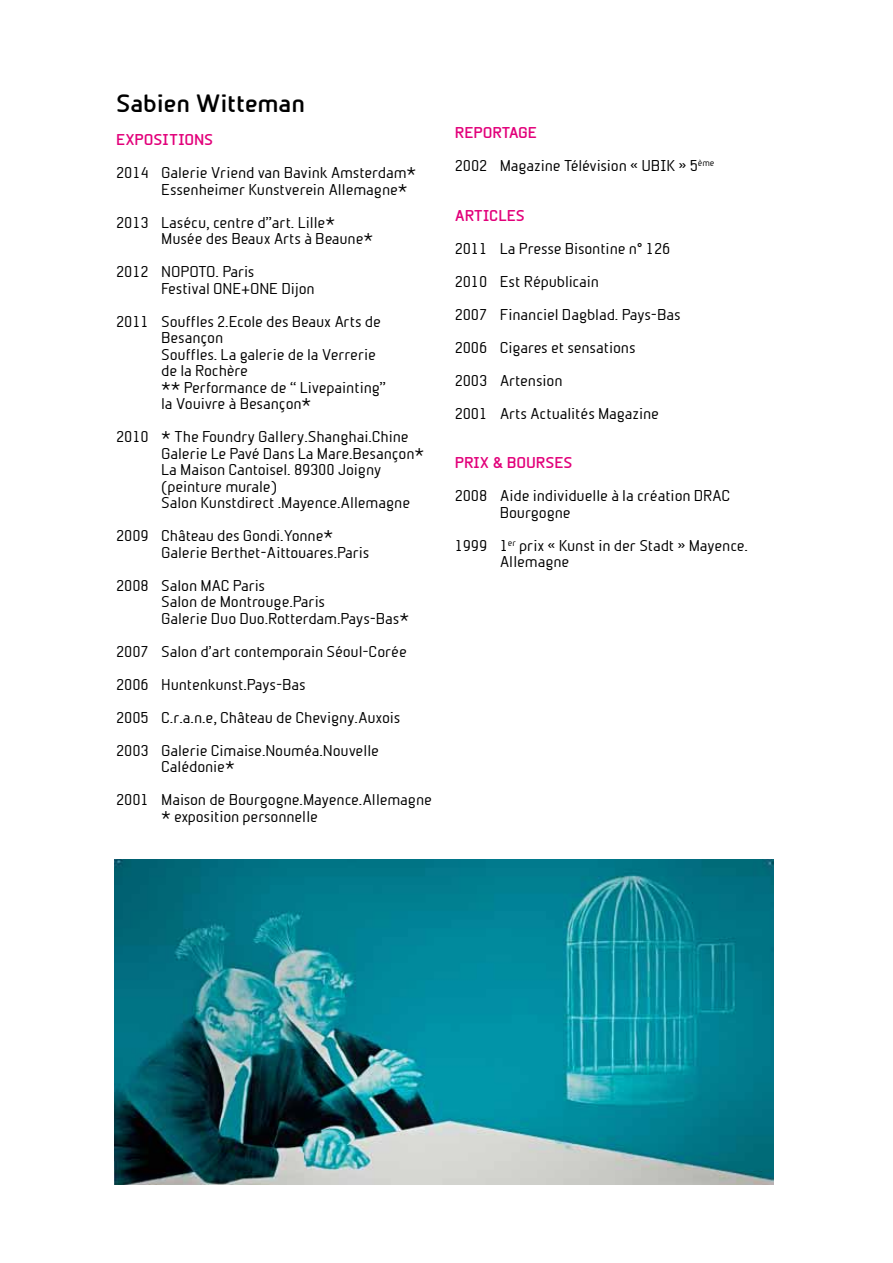
<style>
.page{position:relative;width:893px;height:1263px;background:#fff}
.page>*{position:absolute;margin:0;border:0;box-sizing:border-box;transform-origin:0 0}
.t1{font:700 24px "Beta Sans";letter-spacing:-.01em;color:#000}
.t2{font:15px/16.5px "Beta Sans";letter-spacing:-.01em;color:#000}
.t3{font:700 15px "Beta Sans";letter-spacing:-.01em;color:#e2007a}
</style>
<div class="page">
<img style="left:115px;top:859px;width:659px;height:325px">
<h1 class="t1" style="left:116px;top:90px;width:190px">SABIEN WITTEMAN</h1>
<p class="t3" style="left:116px;top:131px;width:46px">EXPOSITI</p>
<p class="t3" style="left:184px;top:131px;width:20px">ONS</p>
<p class="t2" style="left:161px;top:165px;width:256px;text-indent:-45px">2014 Galerie Vriend van Bavink Amsterdam*<br>Essenheimer Kunstverein Allemagne*</p>
<p class="t2" style="left:161px;top:214px;width:213px;text-indent:-45px">2013 Lasécu, centre d”art. Lille*<br>Musée des Beaux Arts à Beaune*</p>
<p class="t2" style="left:161px;top:264px;width:155px;text-indent:-45px">2012 NOPOTO. Paris<br>Festival ONE+ONE Dijon</p>
<p class="t2" style="left:161px;top:313px;width:227px;text-indent:-45px">2011 Souffles 2.Ecole des Beaux Arts de<br>Besançon<br>Souffles. La galerie de la Verrerie de la Rochère<br>** Performance de “ Livepainting” la Vouivre à Besançon*</p>
<p class="t2" style="left:161px;top:429px;width:265px;text-indent:-45px">2010 * The Foundry Gallery.Shanghai.Chine Galerie Le Pavé Dans La Mare.Besançon* La Maison Cantoisel. 89300 Joigny (peinture murale)<br>Salon Kunstdirect .Mayence.Allemagne</p>
<p class="t2" style="left:161px;top:528px;width:210px;text-indent:-45px">2009 Château des Gondi.Yonne*<br>Galerie Berthet-Aittouares.Paris</p>
<p class="t2" style="left:161px;top:577px;width:249px;text-indent:-45px">2008 Salon MAC Paris<br>Salon de Montrouge.Paris<br>Galerie Duo Duo.Rotterdam.Pays-Bas*</p>
<p class="t2" style="left:116px;top:643px;width:292px">2007 Salon d’art contemporain Séoul-Corée</p>
<p class="t2" style="left:116px;top:676px;width:191px">2006 Huntenkunst.Pays-Bas</p>
<p class="t2" style="left:116px;top:709px;width:286px">2005 C.r.a.n.e, Château de Chevigny.Auxois</p>
<p class="t2" style="left:161px;top:742px;width:219px;text-indent:-45px">2003 Galerie Cimaise.Nouméa.Nouvelle<br>Calédonie*</p>
<p class="t2" style="left:161px;top:792px;width:272px;text-indent:-45px">2001 Maison de Bourgogne.Mayence.Allemagne * exposition personnelle</p>
<p class="t3" style="left:455px;top:124px;width:82px">REPORTAGE</p>
<p class="t2" style="left:455px;top:158px;width:261px">2002 Magazine Télévision « UBIK » 5<sup>ème</sup></p>
<p class="t3" style="left:455px;top:207px;width:61px">ARTICLES</p>
<p class="t2" style="left:455px;top:240px;width:217px">2011 La Presse Bisontine n° 126</p>
<p class="t2" style="left:455px;top:273px;width:146px">2010 Est Républicain</p>
<p class="t2" style="left:455px;top:306px;width:227px">2007 Financiel Dagblad. Pays-Bas</p>
<p class="t2" style="left:455px;top:339px;width:182px">2006 Cigares et sensations</p>
<p class="t2" style="left:455px;top:372px;width:109px">2003 Artension</p>
<p class="t2" style="left:455px;top:405px;width:206px">2001 Arts Actualités Magazine</p>
<p class="t3" style="left:455px;top:454px;width:91px">PRIX &amp; BOURSES</p>
<p class="t2" style="left:500px;top:488px;width:232px;text-indent:-45px">2008 Aide individuelle à la création DRAC<br>Bourgogne</p>
<p class="t2" style="left:500px;top:537px;width:250px;text-indent:-45px">1999 1<sup>er</sup> prix « Kunst in der Stadt » Mayence.<br>Allemagne</p>
</div>
